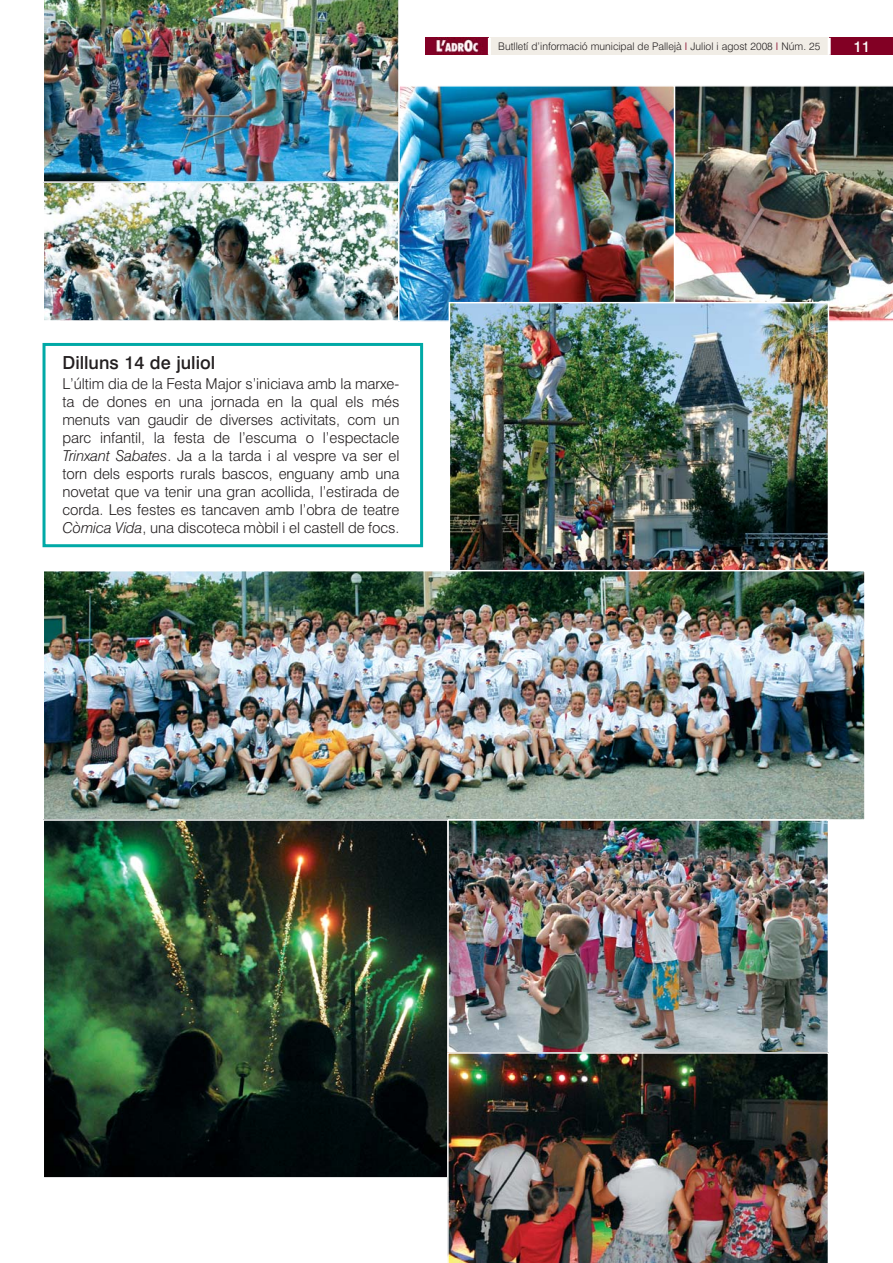
<style>
.page{position:relative;width:893px;height:1263px;background:#fff}
.page>*{position:absolute;margin:0;border:0;box-sizing:border-box;transform-origin:0 0}
.t1{font:500 18px "Swiss 721 BT";color:#231f20}
.t2{font:300 15px/18px "Swiss 721 BT";letter-spacing:-.005em;color:#231f20;text-align:justify}
.t3{font:500 15px "Swiss 721 BT";color:#fff}
.t4{font:300 10.5px "Swiss 721 BT";color:#231f20}
.s1{color:#820024}
.s2{font-style:italic}
</style>
<div class="page">
<img style="left:675px;top:85px;width:218px;height:237px">
<div style="left:490px;top:38px;width:339px;height:17px;background:#f1ede6"></div>
<div style="left:829px;top:38px;width:64px;height:17px;background:#820024"></div>
<hr style="left:828px;top:38px;width:3px;height:17px;background:#fff">
<img style="left:425px;top:38px;width:63px;height:17px">
<hr style="left:488px;top:38px;width:3px;height:17px;background:#fff">
<div style="left:43px;top:343px;width:380px;height:204px;border:3px solid #00a9a6"></div>
<img style="left:46px;top:183px;width:351px;height:136px">
<div style="left:43px;top:174px;width:357px;height:148px;border:2px solid #fff"></div>
<img style="left:401px;top:88px;width:271px;height:231px">
<div style="left:398px;top:85px;width:277px;height:237px;border:2px solid #fff"></div>
<img style="left:452px;top:305px;width:374px;height:264px">
<div style="left:449px;top:302px;width:380px;height:270px;border:2px solid #fff"></div>
<img style="left:46px;top:573px;width:817px;height:245px">
<div style="left:43px;top:570px;width:823px;height:251px;border:2px solid #fff"></div>
<img style="left:450px;top:822px;width:376px;height:229px">
<div style="left:447px;top:819px;width:382px;height:235px;border:2px solid #fff"></div>
<img style="left:46px;top:822px;width:400px;height:353px">
<div style="left:43px;top:819px;width:406px;height:359px;border:2px solid #fff"></div>
<img style="left:447px;top:1052px;width:382px;height:211px">
<img style="left:43px;top:0;width:357px;height:183px">
<p class="t4" style="left:498px;top:43px;width:324px">Butlletí d’informació municipal de Pallejà <span class="s1">I</span> Juliol i agost 2008 <span class="s1">I</span> Núm. 25</p>
<p class="t3" style="left:853px;top:41px;width:18px">11</p>
<p class="t1" style="left:62px;top:356px;width:154px">Dilluns 14 de juliol</p>
<p class="t2" style="left:62px;top:376px;width:338px">L’últim dia de la Festa Major s’iniciava amb la marxe&shy;ta de dones en una jornada en la qual els més menuts van gaudir de diverses activitats, com un parc infantil, la festa de l’escuma o l’espectacle <span class="s2">Trinxant Sabates</span>. Ja a la tarda i al vespre va ser el torn dels esports rurals bascos, enguany amb una novetat que va tenir una gran acollida, l’estirada de corda. Les festes es tancaven amb l’obra de teatre <span class="s2">Còmica Vida</span>, una discoteca mòbil i el castell de focs.</p>
</div>
